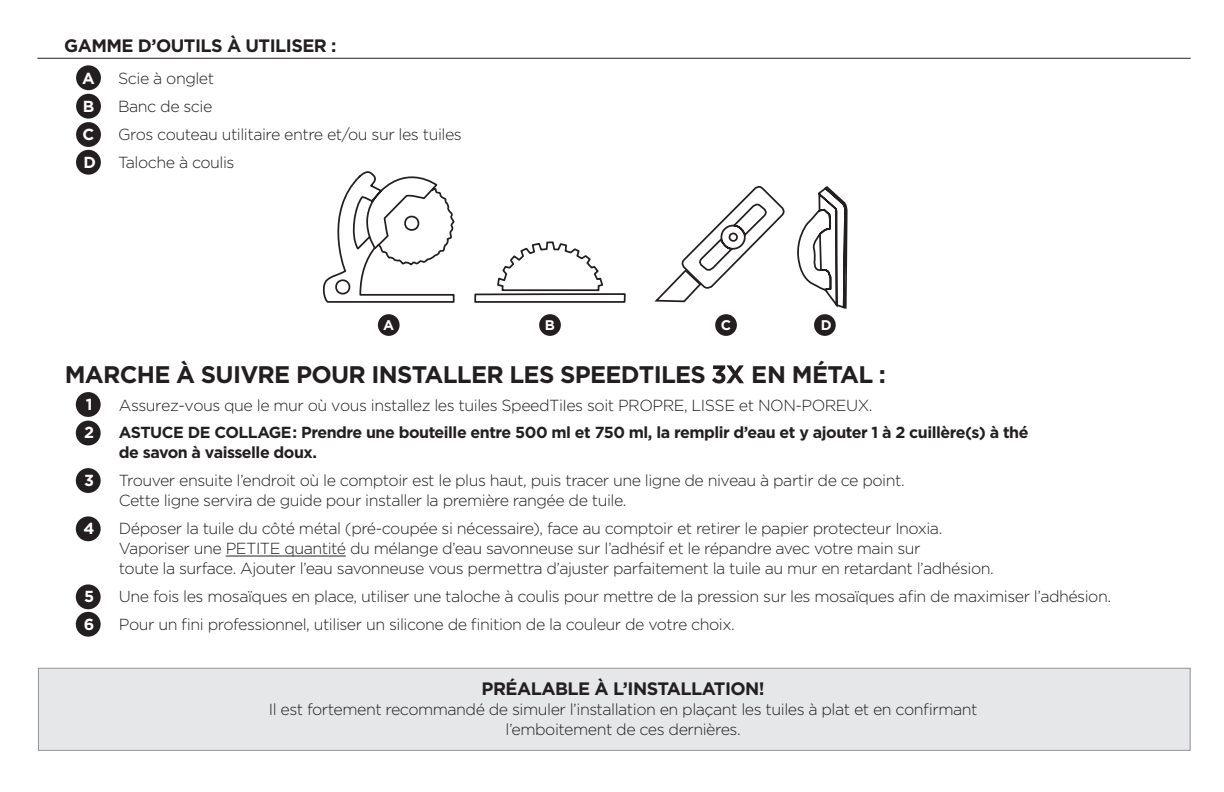
<style>
.page{position:relative;width:1224px;height:792px;background:#fff}
.page>*{position:absolute;margin:0;border:0;box-sizing:border-box;transform-origin:0 0}
.t1{font:700 24px "Gotham";letter-spacing:-.03em;color:#231f20}
.t2{font:700 18px "Gotham";letter-spacing:-.03em;color:#231f20}
.t3{font:300 16px/20px "Gotham";letter-spacing:-.03em;color:#231f20}
.t4{font:700 16px/20px "Gotham";letter-spacing:-.03em;color:#231f20}
.t5{font:700 16px/28.2px "Gotham";color:#fff;text-align:justify}
.t6{font:700 14px "Gotham";color:#fff}
.s1{font-weight:500}
</style>
<div class="page">
<div style="left:38px;top:668px;width:1153px;height:82px;background:#e6e7e9"></div>
<div style="left:38px;top:668px;width:1153px;height:83px;border:1px solid #939598"></div>
<div style="left:76px;top:392px;width:25px;height:25px;background:#231f20;border-radius:50%"></div>
<div style="left:76px;top:421px;width:25px;height:24px;background:#231f20;border-radius:50%"></div>
<div style="left:76px;top:468px;width:25px;height:25px;background:#231f20;border-radius:50%"></div>
<div style="left:76px;top:516px;width:25px;height:25px;background:#231f20;border-radius:50%"></div>
<div style="left:76px;top:584px;width:25px;height:25px;background:#231f20;border-radius:50%"></div>
<div style="left:76px;top:612px;width:25px;height:25px;background:#231f20;border-radius:50%"></div>
<hr style="left:226px;top:556px;width:120px;height:1px;background:#231f20">
<div style="left:76px;top:65px;width:25px;height:25px;background:#231f20;border-radius:50%"></div>
<div style="left:76px;top:94px;width:25px;height:25px;background:#231f20;border-radius:50%"></div>
<div style="left:76px;top:122px;width:25px;height:25px;background:#231f20;border-radius:50%"></div>
<div style="left:76px;top:150px;width:25px;height:25px;background:#231f20;border-radius:50%"></div>
<svg style="left:654px;top:185px;width:131px;height:118px"></svg>
<svg style="left:796px;top:57px;width:52px;height:279px"></svg>
<div style="left:378px;top:314px;width:22px;height:22px;background:#231f20;border-radius:50%"></div>
<div style="left:539px;top:314px;width:22px;height:22px;background:#231f20;border-radius:50%"></div>
<div style="left:715px;top:314px;width:22px;height:22px;background:#231f20;border-radius:50%"></div>
<div style="left:814px;top:314px;width:22px;height:22px;background:#231f20;border-radius:50%"></div>
<svg style="left:474px;top:241px;width:152px;height:62px"></svg>
<svg style="left:322px;top:171px;width:133px;height:132px"></svg>
<hr style="left:37px;top:58px;width:1154px;height:1px;background:#231f20">
<p class="t2" style="left:64px;top:35px;width:274px">GAMME D’OUTILS À UTILISER :</p>
<p class="t3" style="left:118px;top:64px;width:345px;line-height:28px">Scie à onglet<br>Banc de scie<br>Gros couteau utilitaire entre et/ou sur les tuiles<br>Taloche à coulis</p>
<p class="t5" style="left:82px;top:63px;width:15px">A B C D</p>
<p class="t6" style="left:383px;top:317px;width:13px">A</p>
<p class="t6" style="left:545px;top:317px;width:12px">B</p>
<p class="t6" style="left:721px;top:317px;width:12px">C</p>
<p class="t6" style="left:821px;top:317px;width:12px">D</p>
<h1 class="t1" style="left:65px;top:360px;width:823px">MARCHE À SUIVRE POUR INSTALLER LES SPEEDTILES <span class="s1">3X</span> EN MÉTAL :</h1>
<p class="t5" style="left:86px;top:390px;width:8px">1</p>
<p class="t3" style="left:119px;top:395px;width:755px">Assurez-vous que le mur où vous installez les tuiles SpeedTiIes soit PROPRE, LISSE et NON-POREUX.</p>
<p class="t5" style="left:84px;top:418px;width:11px">2</p>
<p class="t4" style="left:119px;top:422px;width:911px">ASTUCE DE COLLAGE: Prendre une bouteille entre 500 ml et 750 ml, la remplir d’eau et y ajouter 1 à 2 cuillère(s) à thé de savon à vaisselle doux.</p>
<p class="t5" style="left:84px;top:466px;width:11px">3</p>
<p class="t3" style="left:119px;top:470px;width:787px">Trouver ensuite l’endroit où le comptoir est le plus haut, puis tracer une ligne de niveau à partir de ce point.<br>Cette ligne servira de guide pour installer la première rangée de tuile.</p>
<p class="t5" style="left:84px;top:514px;width:13px">4</p>
<p class="t3" style="left:119px;top:518px;width:876px">Déposer la tuile du côté métal (pré-coupée si nécessaire), face au comptoir et retirer le papier protecteur Inoxia.<br>Vaporiser une PETITE quantité du mélange d’eau savonneuse sur l’adhésif et le répandre avec votre main sur<br>toute la surface. Ajouter l’eau savonneuse vous permettra d’ajuster parfaitement la tuile au mur en retardant l’adhésion.</p>
<p class="t5" style="left:84px;top:582px;width:12px">5</p>
<p class="t3" style="left:119px;top:586px;width:994px">Une fois les mosaïques en place, utiliser une taloche à coulis pour mettre de la pression sur les mosaïques afin de maximiser l’adhésion.</p>
<p class="t5" style="left:84px;top:610px;width:12px">6</p>
<p class="t3" style="left:119px;top:614px;width:617px">Pour un fini professionnel, utiliser un silicone de finition de la couleur de votre choix.</p>
<p class="t2" style="left:482px;top:678px;width:285px">PRÉALABLE À L’INSTALLATION!</p>
<p class="t3" style="left:269px;top:699px;width:710px;text-align:center">Il est fortement recommandé de simuler l’installation en plaçant les tuiles à plat et en confirmant l’emboitement de ces dernières.</p>
</div>
